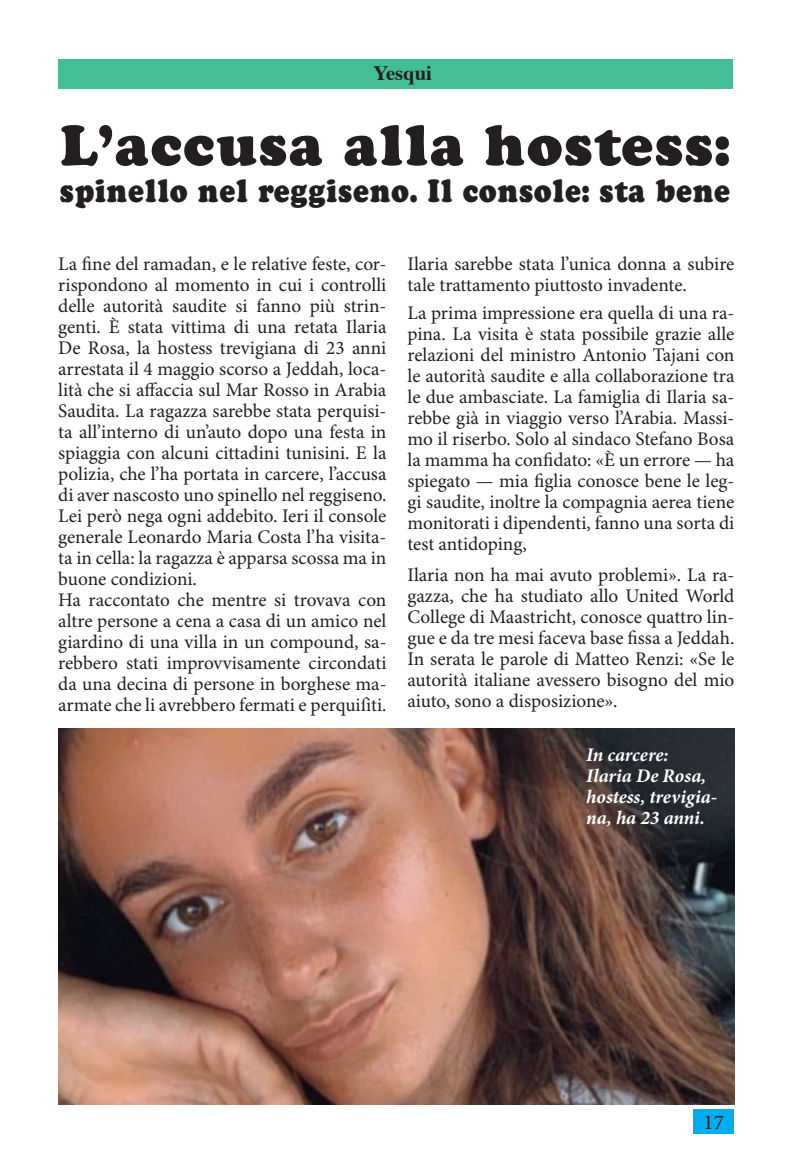
<style>
.page{position:relative;width:794px;height:1166px;background:#fff}
.page>*{position:absolute;margin:0;border:0;box-sizing:border-box;transform-origin:0 0}
.t1{font:900 52.5px "Cooper Five Opti";color:#231f20}
.t2{font:900 29.75px "Cooper Five Opti";color:#231f20;scale:.88 1}
.t3{font:21px "Minion Pro";color:#231f20}
.t4{font:700 20.47px "Times";color:#231f20}
.t5{font:19.25px/21px "Minion Pro";color:#231f20}
.t6{font:italic 700 19.25px/21px "Minion Pro";letter-spacing:-.005em;color:#fff}
</style>
<div class="page">
<div style="left:693px;top:1109px;width:41px;height:25px;background:#00aeef"></div>
<div style="left:58px;top:60px;width:675px;height:29px;background:#44be96"></div>
<img style="left:58px;top:728px;width:676px;height:376px">
<p class="t4" style="left:373px;top:53px;width:60px">Yesqui</p>
<h1 class="t1" style="left:60px;top:109px;width:672px">L’accusa alla hostess:</h1>
<h2 class="t2" style="left:60px;top:171px;width:764px">spinello nel reggiseno. Il console: sta bene</h2>
<p class="t5" style="left:58px;top:254px;width:330px">La fine del ramadan, e le relative feste, cor&shy;rispondono al momento in cui i controlli delle autorità saudite si fanno più strin&shy;genti. È stata vittima di una retata Ilaria De Rosa, la hostess trevigiana di 23 anni arrestata il 4 maggio scorso a Jeddah, loca&shy;lità che si affaccia sul Mar Rosso in Arabia Saudita. La ragazza sarebbe stata perquisi&shy;ta all’interno di un’auto dopo una festa in spiaggia con alcuni cittadini tunisini. E la polizia, che l’ha portata in carcere, l’accusa di aver nascosto uno spinello nel reggiseno.<br>Lei però nega ogni addebito. Ieri il console generale Leonardo Maria Costa l’ha visita&shy;ta in cella: la ragazza è apparsa scossa ma in buone condizioni.<br>Ha raccontato che mentre si trovava con altre persone a cena a casa di un amico nel giardino di una villa in un compound, sa&shy;rebbero stati improvvisamente circondati da una decina di persone in borghese ma&shy;armate che li avrebbero fermati e perquiſiti.</p>
<p class="t5" style="left:407px;top:254px;width:328px">Ilaria sarebbe stata l’unica donna a subire tale trattamento piuttosto invadente.</p>
<p class="t5" style="left:407px;top:303px;width:328px;text-align:justify">La prima impressione era quella di una ra&shy;pina. La visita è stata possibile grazie alle relazioni del ministro Antonio Tajani con le autorità saudite e alla collaborazione tra le due ambasciate. La famiglia di Ilaria sa&shy;rebbe già in viaggio verso l’Arabia. Massi&shy;mo il riserbo. Solo al sindaco Stefano Bosa la mamma ha confidato: «È un errore — ha spiegato — mia figlia conosce bene le leg&shy;gi saudite, inoltre la compagnia aerea tiene monitorati i dipendenti, fanno una sorta di test antidoping,</p>
<p class="t5" style="left:407px;top:565px;width:328px;text-align:justify">Ilaria non ha mai avuto problemi». La ra&shy;gazza, che ha studiato allo United World College di Maastricht, conosce quattro lin&shy;gue e da tre mesi faceva base fissa a Jeddah.<br>In serata le parole di Matteo Renzi: «Se le autorità italiane avessero bisogno del mio aiuto, sono a disposizione».</p>
<p class="t6" style="left:586px;top:744px;width:133px">In carcere:<br>Ilaria De Rosa, hostess, trevigia&shy;na, ha 23 anni.</p>
<p class="t3" style="left:703px;top:1110px;width:22px">17</p>
</div>
